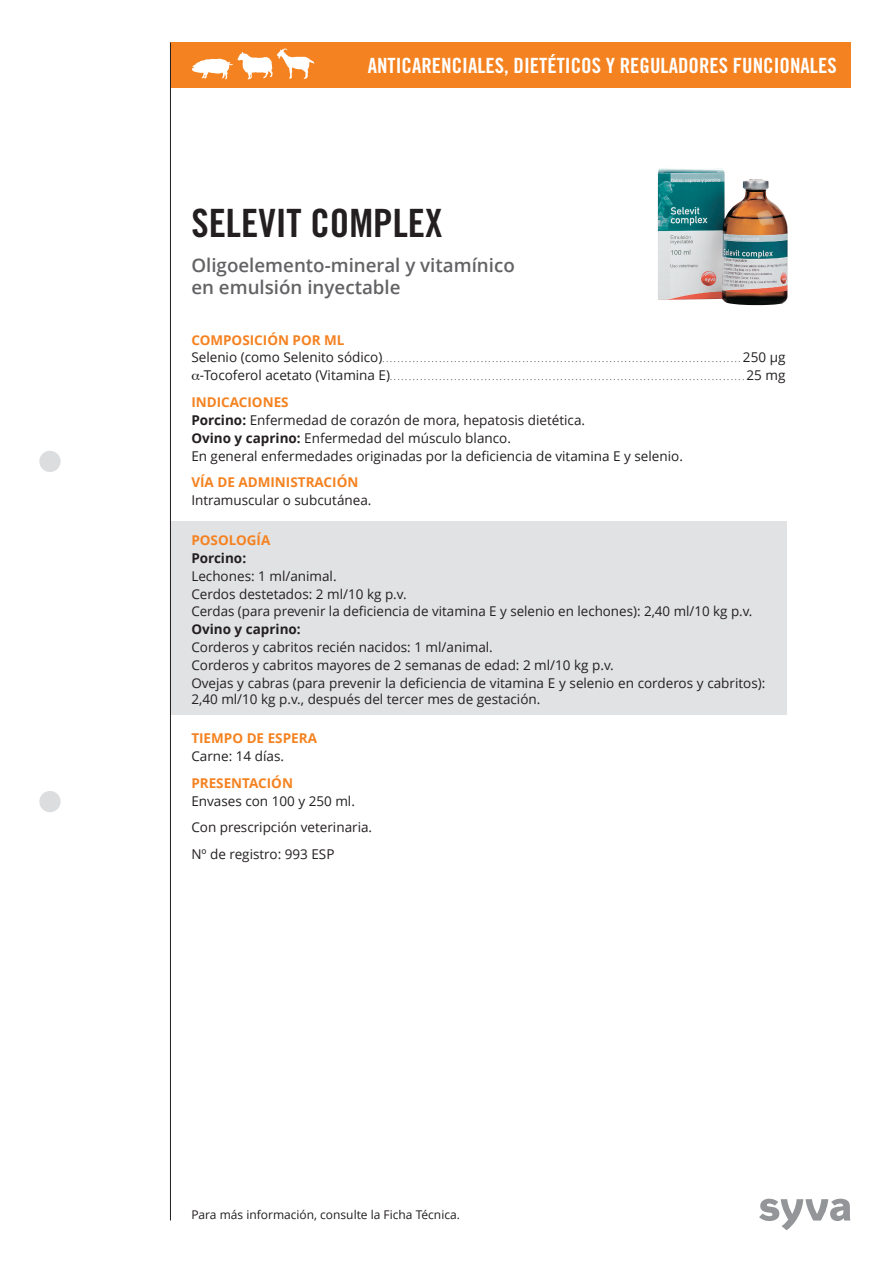
<style>
.page{position:relative;width:893px;height:1263px;background:#fff}
.page>*{position:absolute;margin:0;border:0;box-sizing:border-box;transform-origin:0 0}
.t1{font:39px "Trade Gothic LT Std Bd Cn 20";color:#231f20}
.t2{font:21px "Trade Gothic LT Std Bd Cn 20";color:#fff}
.t3{font:600 18.75px/22.5px "Open Sans";color:#636366}
.t4{font:13.5px/17.9px "Open Sans";color:#231f20}
.t5{font:700 13.5px "Open Sans";color:#f58220}
.t6{font:700 13.5px "Open Sans";color:#231f20}
.t7{font:12px "Open Sans";color:#231f20}
.t8{font:7.2px "Open Sans";color:#231f20}
.s1{font-size:13.5px}
.s2{font-weight:700;color:#f58220}
.s3{font-weight:700}
</style>
<div class="page">
<div style="left:170px;top:43px;width:680px;height:45px;background:#f58220"></div>
<div style="left:170px;top:521px;width:617px;height:193px;background:#e1e2e4"></div>
<hr style="left:170px;top:43px;width:1px;height:1177px;background:#231f20">
<svg style="left:759px;top:1199px;width:91px;height:31px"></svg>
<div style="left:39px;top:451px;width:22px;height:21px;background:#dcdddf;border-radius:50%"></div>
<div style="left:39px;top:791px;width:22px;height:21px;background:#dcdddf;border-radius:50%"></div>
<img style="left:657px;top:168px;width:131px;height:137px">
<img style="left:192px;top:52px;width:81px;height:28px">
<img style="left:276px;top:48px;width:39px;height:31px">
<h2 class="t2" style="left:368px;top:52px;width:470px">ANTICARENCIALES, DIETÉTICOS Y REGULADORES FUNCIONALES</h2>
<h1 class="t1" style="left:191px;top:199px;width:253px">SELEVIT COMPLEX</h1>
<h3 class="t3" style="left:191px;top:254px;width:325px">Oligoelemento-mineral y vitamínico en emulsión inyectable</h3>
<p class="t5" style="left:191px;top:332px;width:151px">COMPOSICIÓN POR ML</p>
<p class="t8" style="left:191px;top:356px;width:596px"><span class="s1">Selenio (como Selenito sódico)</span> . . . . . . . . . . . . . . . . . . . . . . . . . . . . . . . . . . . . . . . . . . . . . . . . . . . . . . . . . . . . . . . . . . . . . . . . . . . . . . . . . . . . . . . . . . . . . . . <span class="s1">250 µg</span></p>
<p class="t8" style="left:200px;top:374px;width:587px"><span class="s1">-Tocoferol acetato (Vitamina E)</span> . . . . . . . . . . . . . . . . . . . . . . . . . . . . . . . . . . . . . . . . . . . . . . . . . . . . . . . . . . . . . . . . . . . . . . . . . . . . . . . . . . . . . . . . . . . . . . <span class="s1">25 mg</span></p>
<p class="t4" style="left:191px;top:393px;width:491px"><span class="s2">I NDICACIONES<br></span><span class="s3">PORCINO:</span> Enfermedad de corazón de mora, hepatosis dietética.<br><span class="s3">OVINO Y CAPRINO:</span> Enfermedad del músculo blanco.<br>En general enfermedades originadas por la deficiencia de vitamina E y selenio.</p>
<p class="t5" style="left:191px;top:475px;width:169px">VÍA DE ADMINISTRACIÓN</p>
<p class="t4" style="left:191px;top:492px;width:180px">I ntramuscular o subcutánea.</p>
<p class="t5" style="left:191px;top:532px;width:81px">POSOLOGÍA</p>
<p class="t6" style="left:191px;top:550px;width:56px">PORCINO:</p>
<p class="t4" style="left:191px;top:567px;width:561px">Lechones: 1 ml/animal.<br>Cerdos destetados: 2 ml/10 kg p.v.<br>Cerdas (para prevenir la deficiencia de vitamina E y selenio en lechones): 2,40 ml/10 kg p.v.</p>
<p class="t6" style="left:191px;top:622px;width:111px">OVINO Y CAPRINO:</p>
<p class="t4" style="left:191px;top:639px;width:576px">Corderos y cabritos recién nacidos: 1 ml/animal.<br>Corderos y cabritos mayores de 2 semanas de edad: 2 ml/10 kg p.v.<br>Ovejas y cabras (para prevenir la deficiencia de vitamina E y selenio en corderos y cabritos):</p>
<p class="t4" style="left:191px;top:690px;width:349px">2,40 ml/10 kg p.v., después del tercer mes de gestación.</p>
<p class="t5" style="left:191px;top:731px;width:127px">TIEMPO DE ESPERA</p>
<p class="t4" style="left:191px;top:748px;width:92px">Carne: 14 días.</p>
<p class="t5" style="left:191px;top:775px;width:103px">PRESENTACIÓN</p>
<p class="t4" style="left:191px;top:788px;width:180px;line-height:26.4px">E nvases con 100 y 250 ml.<br>Con prescripción veterinaria.<br>Nº de registro: 993 ES P</p>
<p class="t7" style="left:191px;top:1208px;width:268px">Para más información, consulte la Ficha Técnica.</p>
</div>
